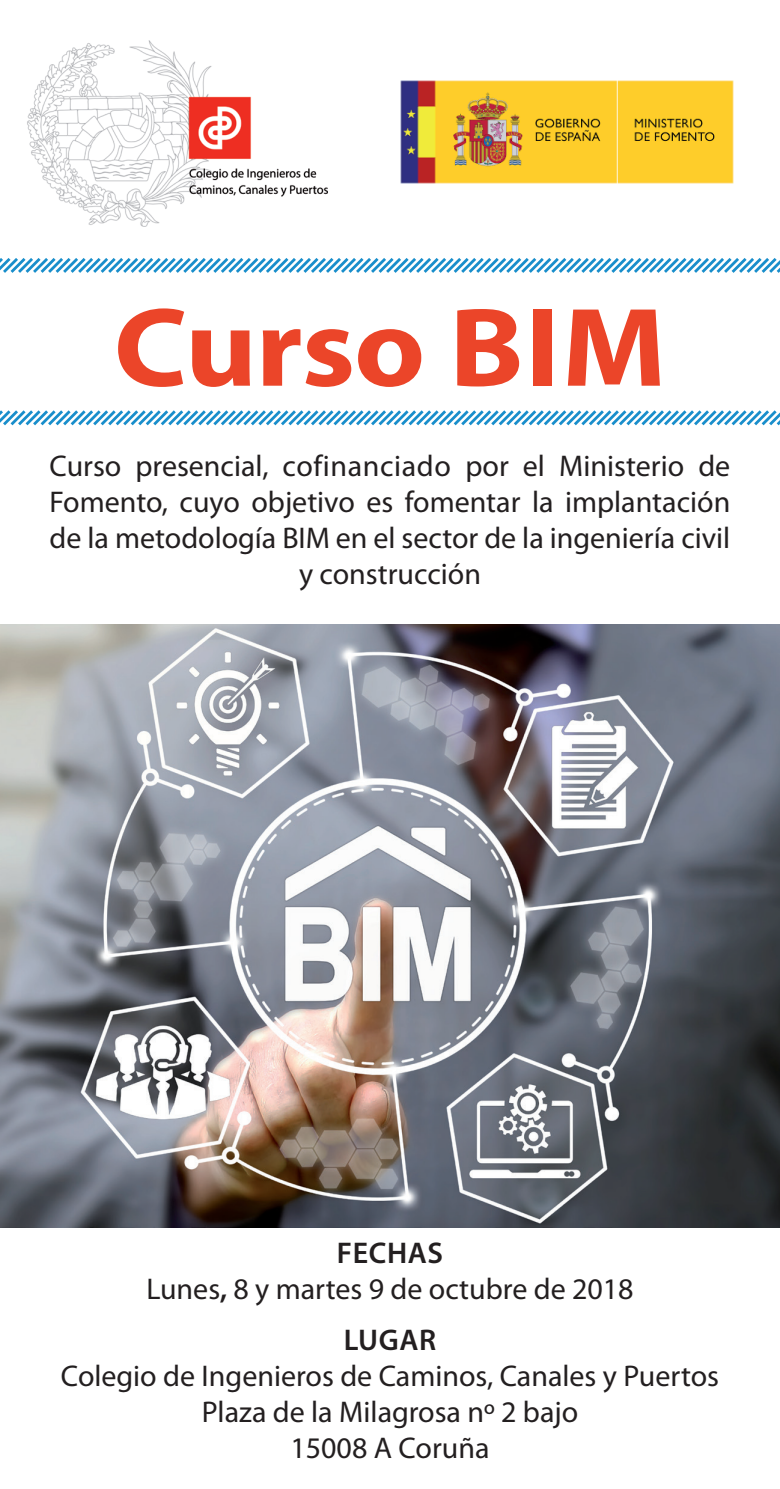
<style>
.page{position:relative;width:780px;height:1489px;background:#fff}
.page>*{position:absolute;margin:0;border:0;box-sizing:border-box;transform-origin:0 0}
.t1{font:700 113px "Myriad Pro";letter-spacing:-.01em;color:#eb4529;scale:1.1 1}
.t2{font:30px/36px "Myriad Pro";color:#231f20;text-align:center}
.t3{font:600 30px "Myriad Pro";letter-spacing:.02em;color:#231f20}
.s1{font-weight:600}
</style>
<div class="page">
<img style="left:27px;top:40px;width:301px;height:187px">
<svg style="left:0;top:258px;width:780px;height:15px"></svg>
<svg style="left:0;top:410px;width:780px;height:16px"></svg>
<img style="left:0;top:624px;width:780px;height:603px">
<img style="left:400px;top:80px;width:334px;height:104px">
<h1 class="t1" style="left:114px;top:274px;width:503px">Curso BIM</h1>
<p class="t2" style="left:50px;top:447px;width:682px">Curso presencial, cofinanciado por el Ministerio de Fomento, cuyo objetivo es fomentar la implantación de la metodología BIM en el sector de la ingeniería civil y construcción</p>
<p class="t2" style="left:146px;top:1234px;width:489px"><span class="s1">FECHAS<br></span>Lunes<span class="s1">,</span> 8 y martes 9 de octubre de 2018</p>
<p class="t3" style="left:344px;top:1320px;width:94px">LUGAR</p>
<p class="t2" style="left:61px;top:1356px;width:659px">Colegio de Ingenieros de Caminos, Canales y Puertos<br>Plaza de la Milagrosa nº 2 bajo<br>15008 A Coruña</p>
</div>
